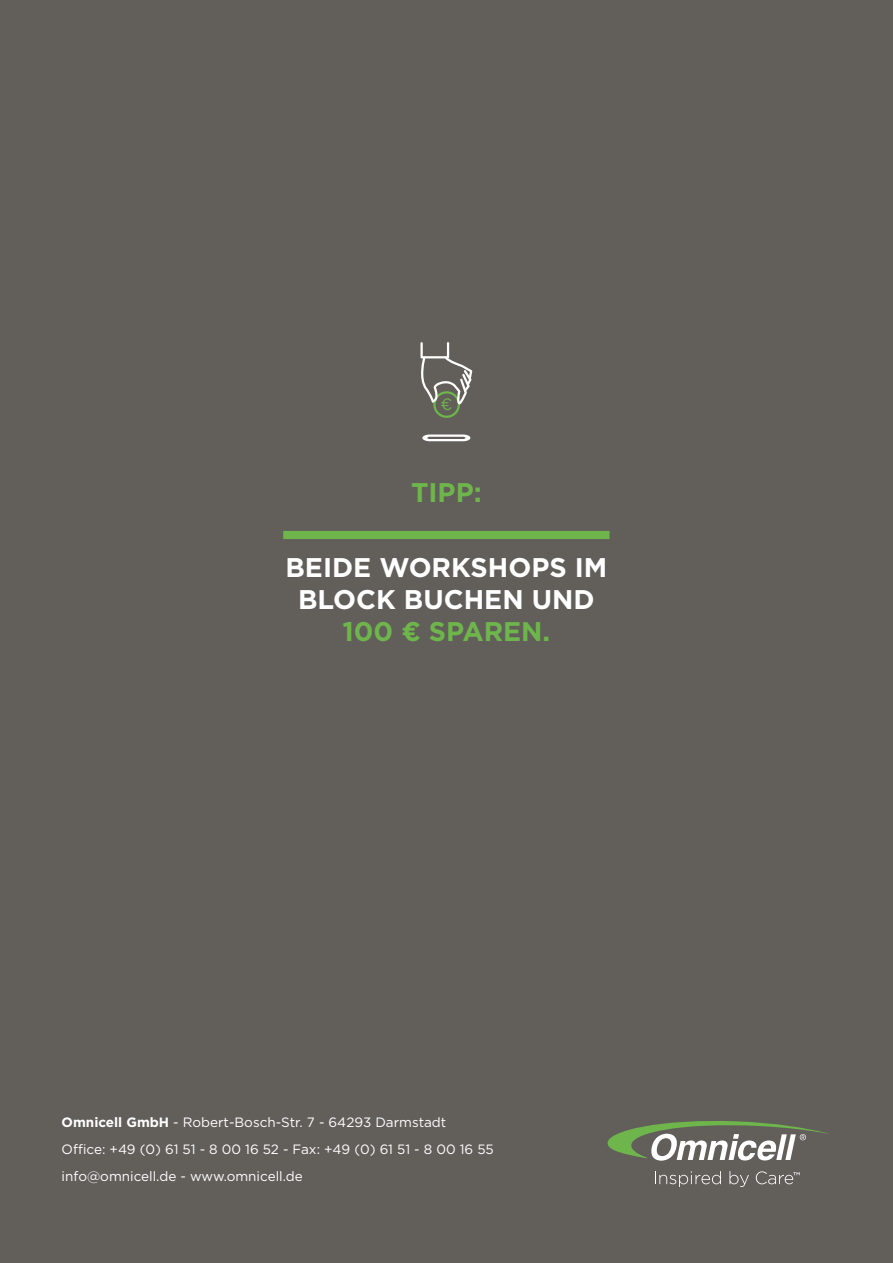
<style>
.page{position:relative;width:893px;height:1263px;background:#625f5b}
.page>*{position:absolute;margin:0;border:0;box-sizing:border-box;transform-origin:0 0}
.t1{font:700 27px "Gotham";color:#fff}
.t2{font:700 27px "Gotham";color:#6eb54b}
.t3{font:16.5px "Gotham";color:#6eb54b}
.t4{font:13.5px/27px "Gotham";color:#fff}
.s1{font-weight:700}
</style>
<div class="page">
<svg style="left:607px;top:1121px;width:221px;height:40px"></svg>
<svg style="left:655px;top:1171px;width:66px;height:16px"></svg>
<svg style="left:729px;top:1171px;width:20px;height:16px"></svg>
<svg style="left:756px;top:1171px;width:44px;height:13px"></svg>
<div style="left:283px;top:531px;width:326px;height:8px;background:#6eb54b"></div>
<svg style="left:422px;top:434px;width:48px;height:7px"></svg>
<svg style="left:420px;top:342px;width:52px;height:76px"></svg>
<p class="t3" style="left:440px;top:394px;width:13px">€</p>
<h1 class="t2" style="left:411px;top:475px;width:72px">TIPP:</h1>
<h1 class="t1" style="left:285px;top:549px;width:37px">BEIDE</h1>
<h1 class="t1" style="left:379px;top:549px;width:111px">WOR KSHOPS</h1>
<h1 class="t1" style="left:575px;top:549px;width:15px">IM</h1>
<h1 class="t1" style="left:298px;top:581px;width:186px">BLOCK BUCHEN</h1>
<h1 class="t1" style="left:532px;top:581px;width:21px">UND</h1>
<h1 class="t2" style="left:342px;top:614px;width:106px">100 € SPAREN</h1>
<h1 class="t2" style="left:543px;top:614px;width:9px">.</h1>
<p class="t4" style="left:62px;top:1109px;width:434px"><span class="s1">OMNICELL GMBH</span> - Robert-Bosch-Str. 7 - 64293 Darmstadt<br>Office: +49 (0) 61 51 - 8 00 16 52 - Fax: +49 (0) 61 51 - 8 00 16 55 info@omnicell.de - www.omnicell.de</p>
</div>
